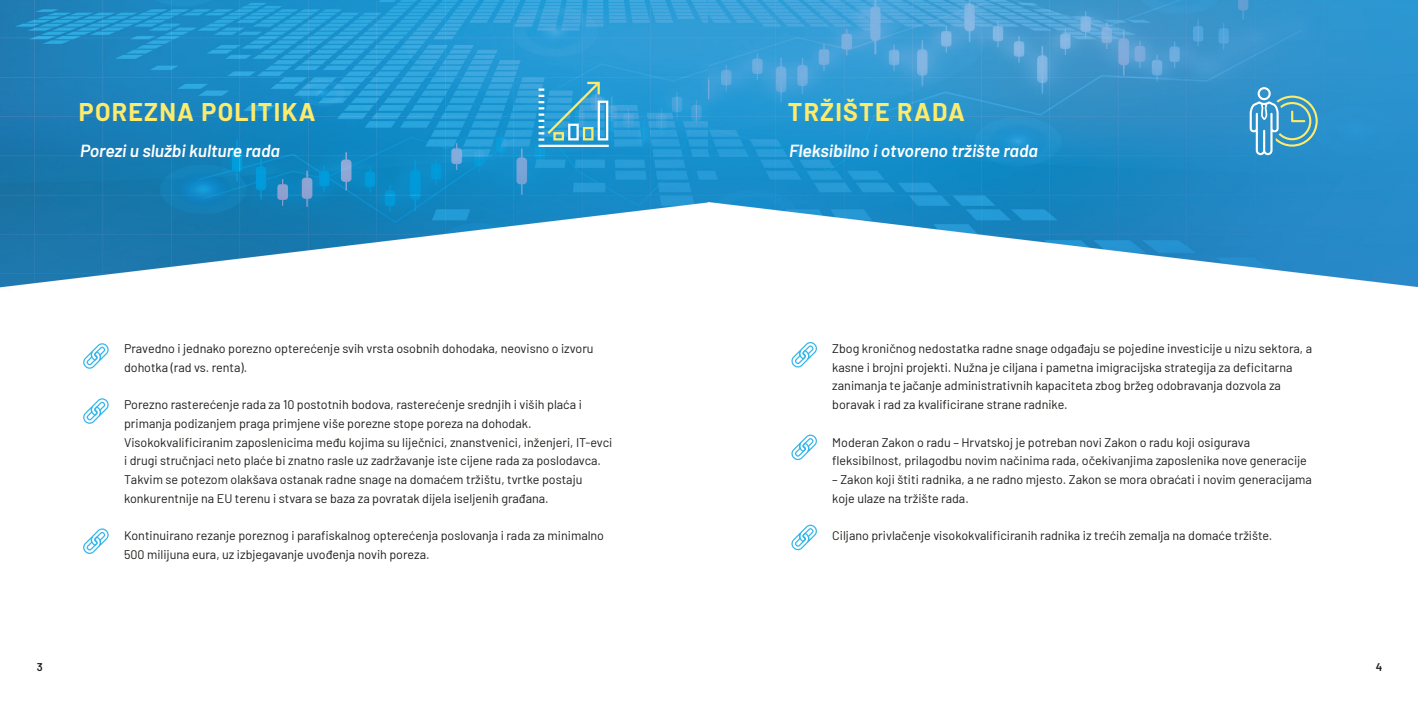
<style>
.page{position:relative;width:1418px;height:709px;background:#fff}
.page>*{position:absolute;margin:0;border:0;box-sizing:border-box;transform-origin:0 0}
.t1{font:700 25px "Barlow";letter-spacing:.05em;color:#fdeb6c}
.t2{font:italic 600 17.5px "Barlow";color:#fff}
.t3{font:12.5px/18.8px "Barlow";color:#1d1d1b}
.t4{font:600 11.25px "Barlow";color:#1d1d1b}
</style>
<div class="page">
<img style="left:0;top:0;width:1417px;height:288px">
<div style="left:597px;top:101px;width:11px;height:39px;border:2px solid #fff"></div>
<svg style="left:538px;top:80px;width:63px;height:61px;background:#4eabd0"></svg>
<hr style="left:538px;top:145px;width:70px;height:2px;background:#fff">
<svg style="left:83px;top:343px;width:26px;height:26px"></svg>
<svg style="left:83px;top:398px;width:26px;height:26px"></svg>
<svg style="left:83px;top:528px;width:26px;height:26px"></svg>
<svg style="left:1249px;top:87px;width:68px;height:68px;background:#58a5c6"></svg>
<svg style="left:791px;top:342px;width:26px;height:26px"></svg>
<svg style="left:791px;top:434px;width:26px;height:27px"></svg>
<svg style="left:791px;top:524px;width:26px;height:27px"></svg>
<h1 class="t1" style="left:79px;top:93px;width:238px">POREZNA POLITIKA</h1>
<h2 class="t2" style="left:80px;top:138px;width:201px">Porezi u službi kulture rada</h2>
<p class="t4" style="left:37px;top:659px;width:7px">3</p>
<p class="t3" style="left:124px;top:338px;width:471px">Pravedno i jednako porezno opterećenje svih vrsta osobnih dohodaka, neovisno o izvoru dohotka (rad vs. renta).</p>
<p class="t3" style="left:124px;top:394px;width:490px">Porezno rasterećenje rada za 10 postotnih bodova, rasterećenje srednjih i viših plaća i primanja podizanjem praga primjene više porezne stope poreza na dohodak.<br>Visokokvalificiranim zaposlenicima među kojima su liječnici, znanstvenici, inženjeri, IT-evci i drugi stručnjaci neto plaće bi znatno rasle uz zadržavanje iste cijene rada za poslodavca.<br>Takvim se potezom olakšava ostanak radne snage na domaćem tržištu, tvrtke postaju konkurentnije na EU terenu i stvara se baza za povratak dijela iseljenih građana.</p>
<p class="t3" style="left:124px;top:525px;width:481px">Kontinuirano rezanje poreznog i parafiskalnog opterećenja poslovanja i rada za minimalno<br>500 milijuna eura, uz izbjegavanje uvođenja novih poreza.</p>
<h1 class="t1" style="left:787px;top:93px;width:178px">TRŽIŠTE RADA</h1>
<h2 class="t2" style="left:789px;top:138px;width:250px">Fleksibilno i otvoreno tržište rada</h2>
<p class="t3" style="left:832px;top:338px;width:481px">Zbog kroničnog nedostatka radne snage odgađaju se pojedine investicije u nizu sektora, a kasne i brojni projekti. Nužna je ciljana i pametna imigracijska strategija za deficitarna zanimanja te jačanje administrativnih kapaciteta zbog bržeg odobravanja dozvola za boravak i rad za kvalificirane strane radnike.</p>
<p class="t3" style="left:832px;top:432px;width:476px">Moderan Zakon o radu – Hrvatskoj je potreban novi Zakon o radu koji osigurava fleksibilnost, prilagodbu novim načinima rada, očekivanjima zaposlenika nove generacije</p>
<p class="t3" style="left:832px;top:469px;width:481px">– Zakon koji štiti radnika, a ne radno mjesto. Zakon se mora obraćati i novim generacijama koje ulaze na tržište rada.</p>
<p class="t3" style="left:832px;top:525px;width:441px">Ciljano privlačenje visokokvalificiranih radnika iz trećih zemalja na domaće tržište.</p>
<p class="t4" style="left:1375px;top:659px;width:8px">4</p>
</div>
